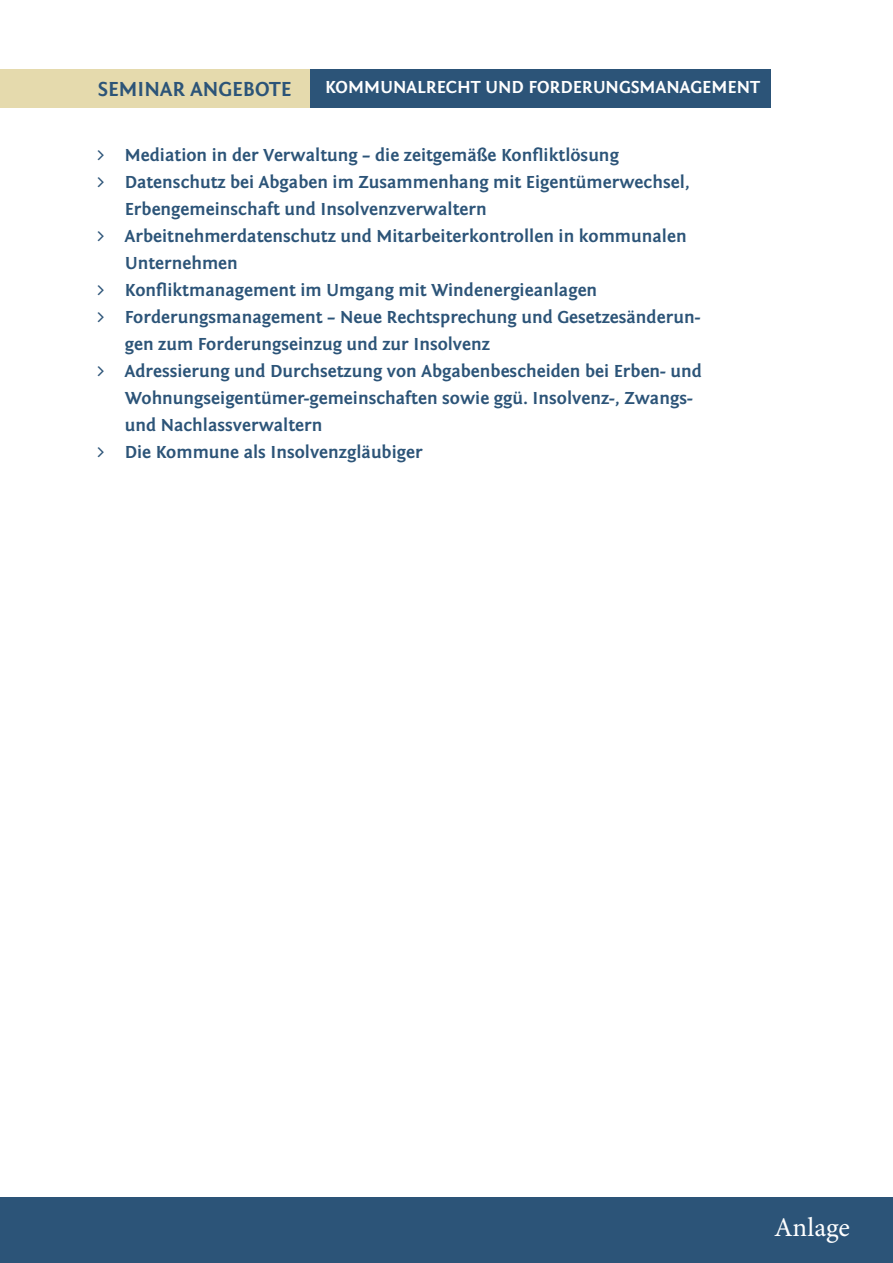
<style>
.page{position:relative;width:893px;height:1263px;background:#fff}
.page>*{position:absolute;margin:0;border:0;box-sizing:border-box;transform-origin:0 0}
.t1{font:27px "Minion Pro";letter-spacing:-.005em;color:#fff}
.t2{font:700 21px "Fontin Sans";color:#2c5478}
.t3{font:700 18px/27px "Fontin Sans";color:#2c5478}
.t4{font:700 18px "Fontin Sans";color:#fff}
</style>
<div class="page">
<div style="left:0;top:1197px;width:893px;height:66px;background:#2c5478"></div>
<div style="left:0;top:69px;width:310px;height:38px;background:#e5daad"></div>
<div style="left:310px;top:69px;width:460px;height:38px;background:#2c5478"></div>
<p class="t2" style="left:98px;top:77px;width:195px">SEMINAR ANGEBOTE</p>
<p class="t4" style="left:325px;top:78px;width:436px">KOMMUNALRECHT UND FORDERUNGSMANAGEMENT</p>
<p class="t3" style="left:125px;top:141px;width:579px">Mediation in der Verwaltung – die zeitgemäße Konfliktlösung Datenschutz bei Abgaben im Zusammenhang mit Eigentümerwechsel, Erbengemeinschaft und Insolvenzverwaltern Arbeitnehmerdatenschutz und Mitarbeiterkontrollen in kommunalen Unternehmen<br>Konfliktmanagement im Umgang mit Windenergieanlagen Forderungsmanagement – Neue Rechtsprechung und Gesetzesänderun&shy;gen zum Forderungseinzug und zur Insolvenz<br>Adressierung und Durchsetzung von Abgabenbescheiden bei Erben- und Wohnungseigentümer-gemeinschaften sowie ggü. Insolvenz-, Zwangs&shy;und Nachlassverwaltern<br>Die Kommune als Insolvenzgläubiger</p>
<h1 class="t1" style="left:774px;top:1209px;width:78px">Anlage</h1>
</div>
